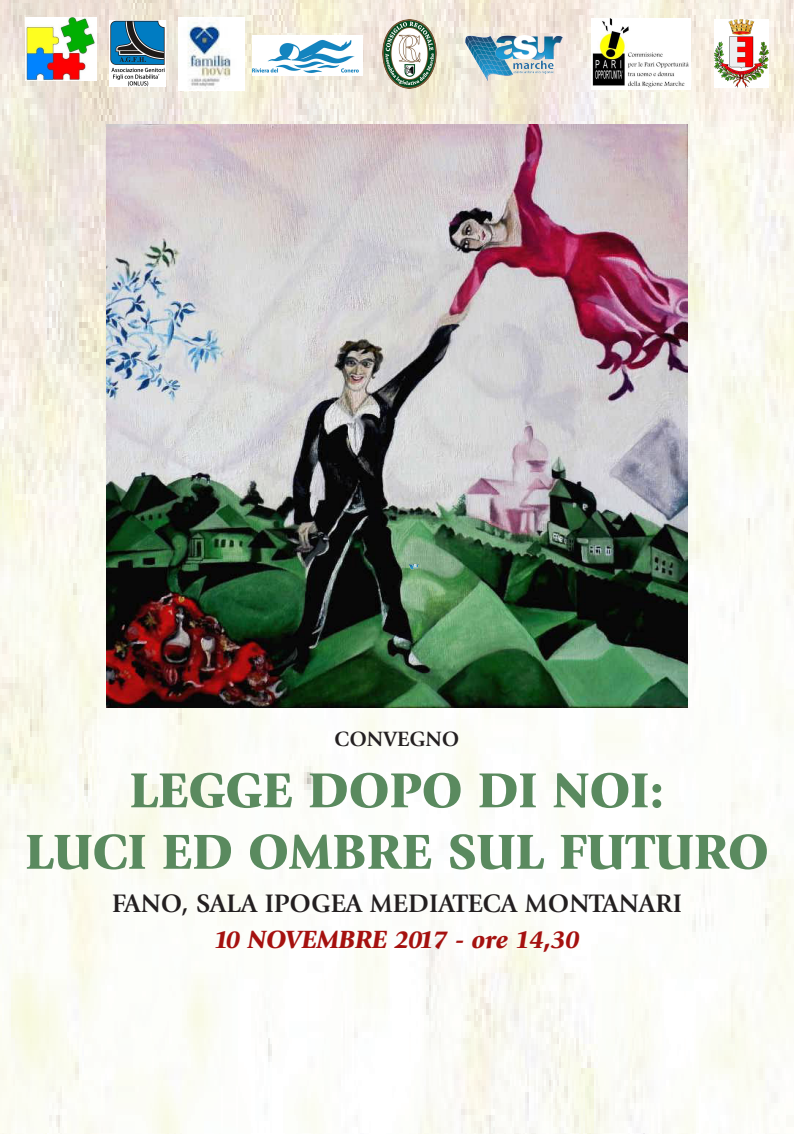
<style>
.page{position:relative;width:794px;height:1134px;background:#fff}
.page>*{position:absolute;margin:0;border:0;box-sizing:border-box;transform-origin:0 0}
.t1{font:900 51.2px "Giovanni Std";color:#5a8a5f}
.t2{font:700 26.4px "Giovanni Std";color:#231f20}
.t3{font:italic 900 26px "Giovanni Std";color:#a5110f}
.t4{font:700 21.6px "Giovanni Std";color:#231f20}
</style>
<div class="page">
<img style="left:0;top:0;width:794px;height:1134px">
<img style="left:26px;top:17px;width:71px;height:64px">
<img style="left:107px;top:125px;width:580px;height:583px">
<img style="left:714px;top:20px;width:54px;height:68px">
<img style="left:110px;top:21px;width:56px;height:66px">
<img style="left:591px;top:18px;width:99px;height:72px">
<img style="left:382px;top:19px;width:54px;height:69px">
<svg style="left:409px;top:565px;width:10px;height:4px"></svg>
<img style="left:466px;top:35px;width:96px;height:45px">
<img style="left:252px;top:35px;width:110px;height:41px">
<img style="left:179px;top:17px;width:65px;height:74px">
<p class="t4" style="left:334px;top:726px;width:126px">CONVEGNO</p>
<p class="t1" style="left:130px;top:760px;width:536px">LEGGE DOPO DI NOI:</p>
<p class="t1" style="left:25px;top:821px;width:745px">LUCI ED OMBRE SUL FUTURO</p>
<p class="t2" style="left:112px;top:888px;width:571px">FANO, SALA IPOGEA MEDIATECA MONTANARI</p>
<p class="t3" style="left:215px;top:925px;width:366px">10 NOVEMBRE 2017 - ore 14,30</p>
</div>
